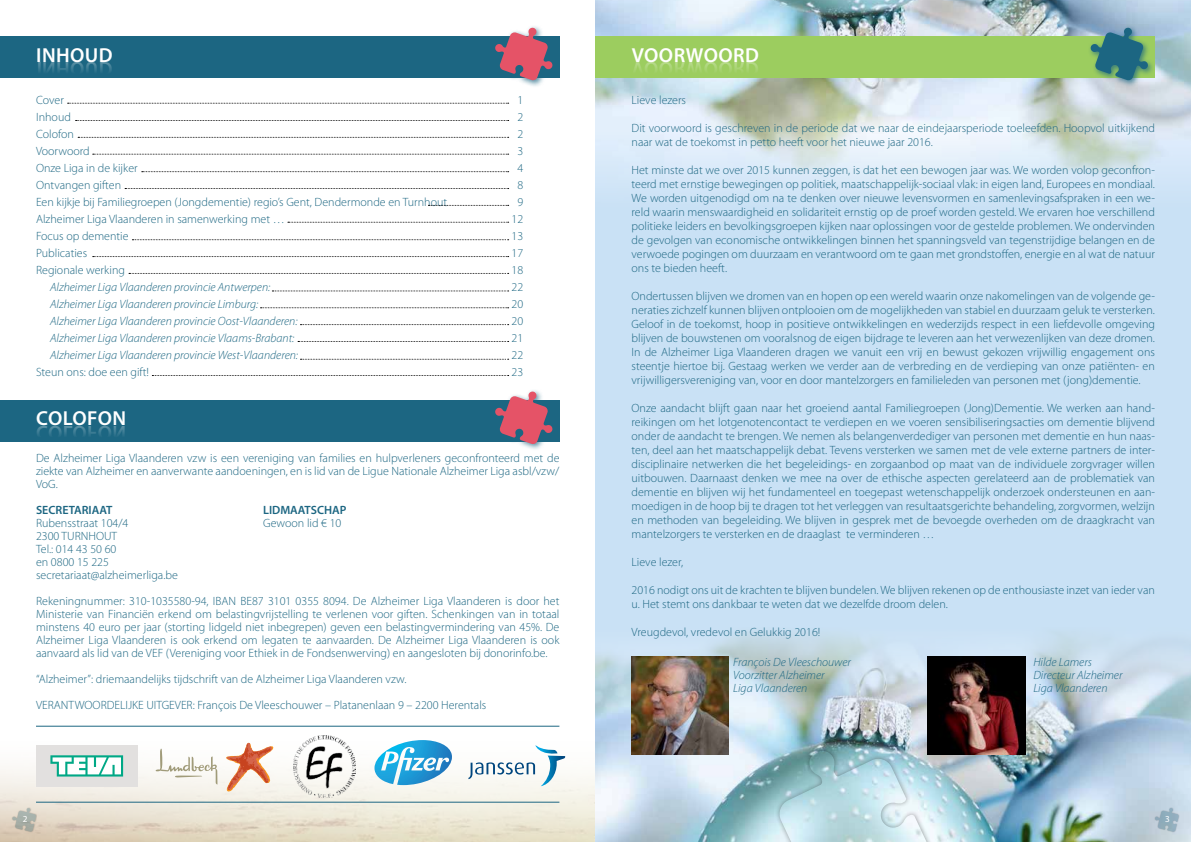
<style>
.page{position:relative;width:1191px;height:842px;background:#fff}
.page>*{position:absolute;margin:0;border:0;box-sizing:border-box;transform-origin:0 0}
.t1{font:300 12px/14px "Myriad Pro";color:#1c6682;text-align:justify}
.t2{font:italic 300 12px "Myriad Pro";color:#1c6682}
.t3{font:600 12px "Myriad Pro";color:#1c6682}
.t4{font:9.2px "Myriad Pro";color:#fff}
</style>
<div class="page">
<img style="left:0;top:742px;width:595px;height:100px">
<div style="left:595px;top:0;width:596px;height:842px;background:#c9e1f5"></div>
<img style="left:595px;top:634px;width:596px;height:208px">
<img style="left:595px;top:0;width:596px;height:193px">
<div style="left:0;top:36px;width:559px;height:42px;background:#1c6682"></div>
<div style="left:595px;top:36px;width:560px;height:42px;background:#9ccd5f"></div>
<div style="left:0;top:400px;width:559px;height:42px;background:#1c6682"></div>
<div style="left:492px;top:25px;width:68px;height:63px;background:#1c6682;opacity:.75"></div>
<svg style="left:495px;top:27px;width:58px;height:54px"></svg>
<div style="left:1087px;top:25px;width:68px;height:63px;background:#1c6682;opacity:.75"></div>
<svg style="left:1090px;top:27px;width:58px;height:54px;background:#508b88"></svg>
<div style="left:492px;top:388px;width:68px;height:63px;background:#1c6682;opacity:.75"></div>
<svg style="left:495px;top:391px;width:58px;height:54px"></svg>
<svg style="left:68px;top:103px;width:441px;height:1px"></svg>
<svg style="left:76px;top:120px;width:433px;height:1px"></svg>
<svg style="left:78px;top:137px;width:431px;height:1px"></svg>
<svg style="left:93px;top:154px;width:416px;height:1px"></svg>
<svg style="left:142px;top:171px;width:367px;height:1px"></svg>
<svg style="left:125px;top:188px;width:384px;height:1px"></svg>
<svg style="left:428px;top:205px;width:81px;height:1px"></svg>
<svg style="left:288px;top:222px;width:221px;height:1px"></svg>
<svg style="left:132px;top:239px;width:377px;height:1px"></svg>
<svg style="left:93px;top:256px;width:416px;height:1px"></svg>
<svg style="left:129px;top:273px;width:380px;height:1px"></svg>
<svg style="left:272px;top:291px;width:237px;height:1px"></svg>
<svg style="left:260px;top:308px;width:249px;height:1px"></svg>
<svg style="left:300px;top:324px;width:209px;height:1px"></svg>
<svg style="left:298px;top:341px;width:211px;height:1px"></svg>
<svg style="left:300px;top:359px;width:209px;height:1px"></svg>
<svg style="left:152px;top:375px;width:357px;height:1px"></svg>
<div style="left:36px;top:745px;width:101px;height:41px;background:#e2e0df"></div>
<svg style="left:50px;top:755px;width:73px;height:21px;background:#a4ded2"></svg>
<hr style="left:36px;top:726px;width:523px;height:1px;background:#1c6682">
<hr style="left:36px;top:802px;width:523px;height:1px;background:#1c6682">
<svg style="left:468px;top:745px;width:97px;height:41px"></svg>
<svg style="left:374px;top:740px;width:78px;height:45px"></svg>
<img style="left:294px;top:735px;width:61px;height:62px">
<svg style="left:155px;top:748px;width:63px;height:37px"></svg>
<svg style="left:226px;top:743px;width:47px;height:49px"></svg>
<div style="left:766px;top:746px;width:172px;height:96px;background:#000;opacity:.75"></div>
<svg style="left:770px;top:749px;width:165px;height:93px"></svg>
<img style="left:928px;top:657px;width:97px;height:97px">
<img style="left:631px;top:657px;width:98px;height:97px">
<div style="left:11px;top:807px;width:26px;height:26px;background:#000;opacity:.75"></div>
<svg style="left:12px;top:808px;width:24px;height:24px"></svg>
<div style="left:1153px;top:807px;width:26px;height:26px;background:#c2d1da"></div>
<svg style="left:1154px;top:808px;width:25px;height:24px"></svg>
<p class="t1" style="left:36px;top:92px;width:29px">Cover</p>
<p class="t1" style="left:517px;top:92px;width:7px">1</p>
<p class="t1" style="left:36px;top:109px;width:36px">Inhoud</p>
<p class="t1" style="left:517px;top:109px;width:7px">2</p>
<p class="t1" style="left:36px;top:126px;width:39px">Colofon</p>
<p class="t1" style="left:517px;top:126px;width:7px">2</p>
<p class="t1" style="left:36px;top:143px;width:55px">Voorwoord</p>
<p class="t1" style="left:517px;top:143px;width:7px">3</p>
<p class="t1" style="left:36px;top:160px;width:103px">Onze Liga in de kijker</p>
<p class="t1" style="left:517px;top:160px;width:7px">4</p>
<p class="t1" style="left:36px;top:177px;width:87px">Ontvangen giften</p>
<p class="t1" style="left:517px;top:177px;width:7px">8</p>
<p class="t1" style="left:36px;top:194px;width:412px">Een kijkje bij Familiegroepen (Jongdementie) regio’s Gent, Dendermonde en Turnhout</p>
<p class="t1" style="left:517px;top:194px;width:7px">9</p>
<p class="t1" style="left:36px;top:211px;width:250px">Alzheimer Liga Vlaanderen in samenwerking met …</p>
<p class="t1" style="left:511px;top:211px;width:13px">12</p>
<p class="t1" style="left:36px;top:228px;width:94px">Focus op dementie</p>
<p class="t1" style="left:511px;top:228px;width:13px">13</p>
<p class="t1" style="left:36px;top:245px;width:53px">Publicaties</p>
<p class="t1" style="left:511px;top:245px;width:13px">17</p>
<p class="t1" style="left:36px;top:262px;width:90px">Regionale werking</p>
<p class="t1" style="left:511px;top:262px;width:13px">18</p>
<p class="t2" style="left:50px;top:279px;width:222px">Alzheimer Liga Vlaanderen provincie Antwerpen:</p>
<p class="t1" style="left:511px;top:279px;width:13px">22</p>
<p class="t2" style="left:50px;top:296px;width:210px">Alzheimer Liga Vlaanderen provincie Limburg:</p>
<p class="t1" style="left:511px;top:296px;width:13px">20</p>
<p class="t2" style="left:50px;top:313px;width:249px">Alzheimer Liga Vlaanderen provincie Oost-Vlaanderen:</p>
<p class="t1" style="left:511px;top:313px;width:13px">20</p>
<p class="t2" style="left:50px;top:330px;width:246px">Alzheimer Liga Vlaanderen provincie Vlaams-Brabant:</p>
<p class="t1" style="left:511px;top:330px;width:13px">21</p>
<p class="t2" style="left:50px;top:347px;width:249px">Alzheimer Liga Vlaanderen provincie West-Vlaanderen:</p>
<p class="t1" style="left:511px;top:347px;width:13px">22</p>
<p class="t1" style="left:36px;top:364px;width:114px">Steun ons: doe een gift!</p>
<p class="t1" style="left:511px;top:364px;width:13px">23</p>
<p class="t1" style="left:36px;top:451px;width:525px;line-height:13px">De Alzheimer Liga Vlaanderen vzw is een vereniging van families en hulpverleners geconfronteerd met de ziekte van Alzheimer en aanverwante aandoeningen, en is lid van de Ligue Nationale Alzheimer Liga asbl/vzw/ VoG.</p>
<p class="t3" style="left:36px;top:503px;width:8px">SECRET</p>
<p class="t3" style="left:74px;top:503px;width:40px">ARIAAT</p>
<p class="t3" style="left:263px;top:503px;width:50px">LIDMAATSCH</p>
<p class="t3" style="left:332px;top:503px;width:16px">AP</p>
<p class="t1" style="left:36px;top:516px;width:94px">Rubensstraat 104/4</p>
<p class="t1" style="left:263px;top:516px;width:80px">Gewoon lid € 10</p>
<p class="t1" style="left:36px;top:529px;width:143px;line-height:13px;text-align:left">2300 TURNHOUT<br>Tel.: 014 43 50 60<br>en 0800 15 225 secretariaat@alzheimerliga.be</p>
<p class="t1" style="left:36px;top:594px;width:525px;line-height:13px">Rekeningnummer: 310-1035580-94, IBAN BE87 3101 0355 8094. De Alzheimer Liga Vlaanderen is door het Ministerie van Financiën erkend om belastingvrijstelling te verlenen voor giften. Schenkingen van in totaal minstens 40 euro per jaar (storting lidgeld niet inbegrepen) geven een belastingvermindering van 45%. De Alzheimer Liga Vlaanderen is ook erkend om legaten te aanvaarden. De Alzheimer Liga Vlaanderen is ook aanvaard als lid van de VEF (Vereniging voor Ethiek in de Fondsenwerving) en aangesloten bij donorinfo.be.</p>
<p class="t1" style="left:36px;top:666px;width:452px;line-height:26px">“Alzheimer”: driemaandelijks tijdschrift van de Alzheimer Liga Vlaanderen vzw.<br>VERANTWOORDELIJKE UITGEVER: François De Vleeschouwer – Platanenlaan 9 – 2200 Herentals</p>
<p class="t1" style="left:631px;top:92px;width:56px">Lieve lezers</p>
<p class="t1" style="left:631px;top:120px;width:525px">Dit voorwoord is geschreven in de periode dat we naar de eindejaarsperiode toeleefden. Hoopvol uitkijkend naar wat de toekomst in petto heeft voor het nieuwe jaar 2016.</p>
<p class="t1" style="left:631px;top:162px;width:525px">Het minste dat we over 2015 kunnen zeggen, is dat het een bewogen jaar was. We worden volop geconfron&shy;teerd met ernstige bewegingen op politiek, maatschappelijk-sociaal vlak: in eigen land, Europees en mondiaal.<br>We worden uitgenodigd om na te denken over nieuwe levensvormen en samenlevingsafspraken in een we&shy;reld waarin menswaardigheid en solidariteit ernstig op de proef worden gesteld. We ervaren hoe verschillend politieke leiders en bevolkingsgroepen kijken naar oplossingen voor de gestelde problemen. We ondervinden de gevolgen van economische ontwikkelingen binnen het spanningsveld van tegenstrijdige belangen en de verwoede pogingen om duurzaam en verantwoord om te gaan met grondstoffen, energie en al wat de natuur ons te bieden heeft.</p>
<p class="t1" style="left:631px;top:288px;width:525px">Ondertussen blijven we dromen van en hopen op een wereld waarin onze nakomelingen van de volgende ge&shy;neraties zichzelf kunnen blijven ontplooien om de mogelijkheden van stabiel en duurzaam geluk te versterken.<br>Geloof in de toekomst, hoop in positieve ontwikkelingen en wederzijds respect in een liefdevolle omgeving blijven de bouwstenen om vooralsnog de eigen bijdrage te leveren aan het verwezenlijken van deze dromen.<br>In de Alzheimer Liga Vlaanderen dragen we vanuit een vrij en bewust gekozen vrijwillig engagement ons steentje hiertoe bij. Gestaag werken we verder aan de verbreding en de verdieping van onze patiënten- en vrijwilligersvereniging van, voor en door mantelzorgers en familieleden van personen met (jong)dementie.</p>
<p class="t1" style="left:631px;top:400px;width:525px">Onze aandacht blijft gaan naar het groeiend aantal Familiegroepen (Jong)Dementie. We werken aan hand&shy;reikingen om het lotgenotencontact te verdiepen en we voeren sensibiliseringsacties om dementie blijvend onder de aandacht te brengen. We nemen als belangenverdediger van personen met dementie en hun naas&shy;ten, deel aan het maatschappelijk debat. Tevens versterken we samen met de vele externe partners de inter&shy;disciplinaire netwerken die het begeleidings- en zorgaanbod op maat van de individuele zorgvrager willen uitbouwen. Daarnaast denken we mee na over de ethische aspecten gerelateerd aan de problematiek van dementie en blijven wij het fundamenteel en toegepast wetenschappelijk onderzoek ondersteunen en aan&shy;moedigen in de hoop bij te dragen tot het verleggen van resultaatsgerichte behandeling, zorgvormen, welzijn en methoden van begeleiding. We blijven in gesprek met de bevoegde overheden om de draagkracht van mantelzorgers te versterken en de draaglast te verminderen …</p>
<p class="t1" style="left:631px;top:554px;width:53px">Lieve lezer,</p>
<p class="t1" style="left:631px;top:582px;width:525px">2016 nodigt ons uit de krachten te blijven bundelen. We blijven rekenen op de enthousiaste inzet van ieder van u. Het stemt ons dankbaar te weten dat we dezelfde droom delen.</p>
<p class="t1" style="left:631px;top:624px;width:190px">Vreugdevol, vredevol en Gelukkig 2016!</p>
<p class="t2" style="left:733px;top:655px;width:119px">François De Vleeschouwer</p>
<p class="t2" style="left:1033px;top:655px;width:60px">Hilde Lamers</p>
<p class="t2" style="left:733px;top:668px;width:93px">Voorzitter Alzheimer</p>
<p class="t2" style="left:1033px;top:668px;width:91px">Directeur Alzheimer</p>
<p class="t2" style="left:733px;top:681px;width:76px">Liga Vlaanderen</p>
<p class="t2" style="left:1033px;top:681px;width:76px">Liga Vlaanderen</p>
<p class="t4" style="left:23px;top:813px;width:6px">2</p>
<p class="t4" style="left:1165px;top:813px;width:6px">3</p>
</div>
